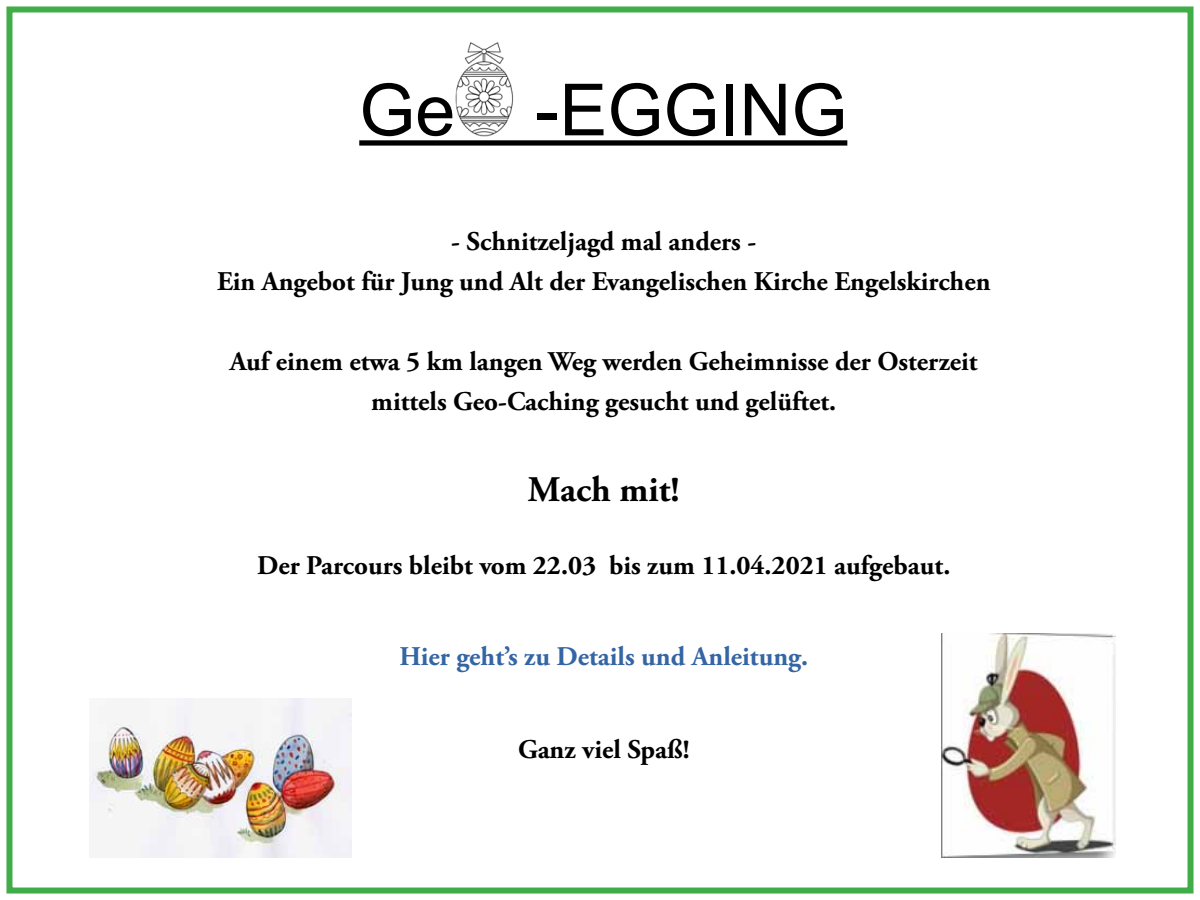
<style>
.page{position:relative;width:1200px;height:900px;background:#fff}
.page>*{position:absolute;margin:0;border:0;box-sizing:border-box;transform-origin:0 0}
.t1{font:72px "Arial";color:#000}
.t2{font:700 36px "Adobe Garamond Pro";color:#000}
.t3{font:700 27px/40.2px "Adobe Garamond Pro";color:#000;text-align:center}
.t4{font:700 27px "Adobe Garamond Pro";color:#3465a4}
</style>
<div class="page">
<div style="left:6px;top:6px;width:1188px;height:888px;border:6px solid #41ad49"></div>
<img style="left:455px;top:42px;width:59px;height:95px">
<div style="left:359px;top:140px;width:488px;height:6px;background:#000"></div>
<img style="left:942px;top:634px;width:173px;height:223px">
<img style="left:89px;top:698px;width:262px;height:159px">
<h1 class="t1" style="left:359px;top:60px;width:490px">Ge -EGGING</h1>
<p class="t3" style="left:217px;top:221px;width:775px">- Schnitzeljagd mal anders -<br>Ein Angebot für Jung und Alt der Evangelischen Kirche Engelskirchen</p>
<p class="t3" style="left:230px;top:342px;width:749px">Auf einem etwa 5 km langen Weg werden Geheimnisse der Osterzeit mittels Geo-Caching gesucht und gelüftet.</p>
<h2 class="t2" style="left:528px;top:468px;width:153px">Mach mit!</h2>
<p class="t3" style="left:257px;top:546px;width:695px">Der Parcours bleibt vom 22.03 bis zum 11.04.2021 aufgebaut.</p>
<p class="t4" style="left:399px;top:640px;width:410px">Hier geht’s zu Details und Anleitung.</p>
<p class="t3" style="left:518px;top:730px;width:173px">Ganz viel Spaß!</p>
</div>
